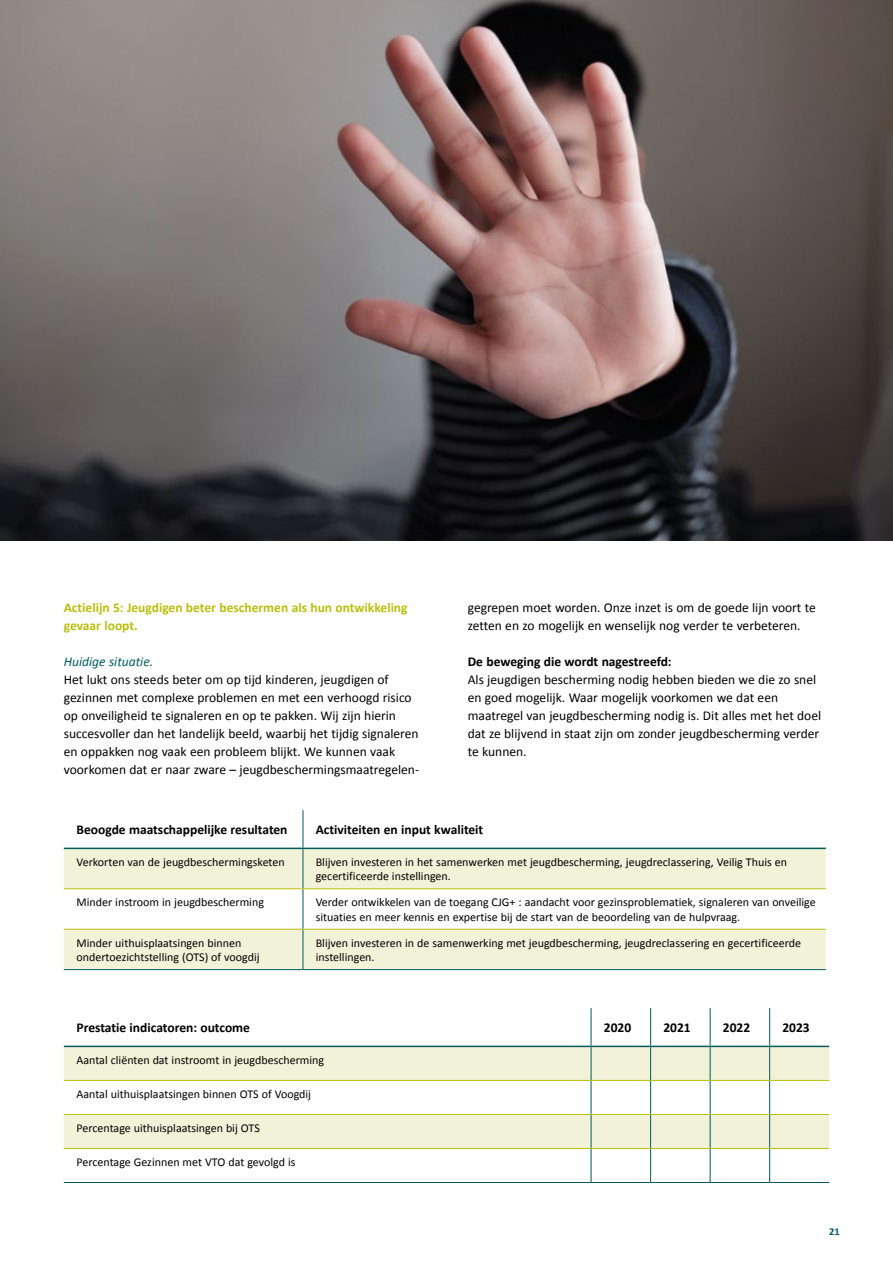
<style>
.page{position:relative;width:893px;height:1263px;background:#fff}
.page>*{position:absolute;margin:0;border:0;box-sizing:border-box;transform-origin:0 0}
.t1{font:13.5px/18px "Calibri";color:#000}
.t2{font:700 13.5px "Calibri";color:#000}
.t3{font:700 13.5px/18px "Calibri";color:#babe0c}
.t4{font:italic 13.5px "Calibri";color:#005b60}
.t5{font:12px/14.4px "Calibri";color:#000}
.t6{font:700 10.5px "Calibri";color:#005b60}
</style>
<div class="page">
<img style="left:0;top:0;width:893px;height:540px">
<div style="left:64px;top:849px;width:762px;height:120px;background:#f2f2d9"></div>
<svg style="left:64px;top:889px;width:762px;height:40px"></svg>
<hr style="left:303px;top:810px;width:1px;height:38px;background:#005b60">
<hr style="left:303px;top:849px;width:1px;height:39px;background:#005b60">
<hr style="left:303px;top:889px;width:1px;height:40px;background:#005b60">
<hr style="left:303px;top:929px;width:1px;height:40px;background:#005b60">
<hr style="left:64px;top:848px;width:239px;height:1px;background:#005b60">
<hr style="left:303px;top:848px;width:523px;height:1px;background:#005b60">
<hr style="left:64px;top:888px;width:239px;height:1px;background:#babe0c">
<hr style="left:303px;top:888px;width:523px;height:1px;background:#babe0c">
<hr style="left:64px;top:929px;width:239px;height:1px;background:#babe0c">
<hr style="left:303px;top:929px;width:523px;height:1px;background:#babe0c">
<hr style="left:64px;top:969px;width:239px;height:1px;background:#005b60">
<hr style="left:303px;top:969px;width:523px;height:1px;background:#005b60">
<svg style="left:64px;top:1047px;width:765px;height:101px;fill:#f2f2d9"></svg>
<hr style="left:64px;top:1182px;width:527px;height:1px;background:#005b60">
<hr style="left:591px;top:1182px;width:60px;height:1px;background:#005b60">
<hr style="left:651px;top:1182px;width:59px;height:1px;background:#005b60">
<hr style="left:710px;top:1182px;width:60px;height:1px;background:#005b60">
<hr style="left:770px;top:1182px;width:59px;height:1px;background:#005b60">
<hr style="left:591px;top:1008px;width:1px;height:38px;background:#005b60">
<hr style="left:650px;top:1008px;width:1px;height:38px;background:#005b60">
<hr style="left:710px;top:1008px;width:1px;height:38px;background:#005b60">
<hr style="left:769px;top:1008px;width:1px;height:38px;background:#005b60">
<hr style="left:591px;top:1047px;width:1px;height:33px;background:#005b60">
<hr style="left:650px;top:1047px;width:1px;height:33px;background:#005b60">
<hr style="left:710px;top:1047px;width:1px;height:33px;background:#005b60">
<hr style="left:769px;top:1047px;width:1px;height:33px;background:#005b60">
<hr style="left:591px;top:1081px;width:1px;height:33px;background:#005b60">
<hr style="left:650px;top:1081px;width:1px;height:33px;background:#005b60">
<hr style="left:710px;top:1081px;width:1px;height:33px;background:#005b60">
<hr style="left:769px;top:1081px;width:1px;height:33px;background:#005b60">
<hr style="left:591px;top:1115px;width:1px;height:33px;background:#005b60">
<hr style="left:650px;top:1115px;width:1px;height:33px;background:#005b60">
<hr style="left:710px;top:1115px;width:1px;height:33px;background:#005b60">
<hr style="left:769px;top:1115px;width:1px;height:33px;background:#005b60">
<hr style="left:591px;top:1149px;width:1px;height:33px;background:#005b60">
<hr style="left:650px;top:1149px;width:1px;height:33px;background:#005b60">
<hr style="left:710px;top:1149px;width:1px;height:33px;background:#005b60">
<hr style="left:769px;top:1149px;width:1px;height:33px;background:#005b60">
<hr style="left:64px;top:1046px;width:527px;height:1px;background:#005b60">
<hr style="left:591px;top:1046px;width:60px;height:1px;background:#005b60">
<hr style="left:651px;top:1046px;width:59px;height:1px;background:#005b60">
<hr style="left:710px;top:1046px;width:60px;height:1px;background:#005b60">
<hr style="left:770px;top:1046px;width:59px;height:1px;background:#005b60">
<hr style="left:64px;top:1148px;width:527px;height:1px;background:#babe0c">
<hr style="left:591px;top:1148px;width:60px;height:1px;background:#babe0c">
<hr style="left:651px;top:1148px;width:59px;height:1px;background:#babe0c">
<hr style="left:710px;top:1148px;width:60px;height:1px;background:#babe0c">
<hr style="left:770px;top:1148px;width:59px;height:1px;background:#babe0c">
<hr style="left:64px;top:1114px;width:527px;height:1px;background:#babe0c">
<hr style="left:591px;top:1114px;width:60px;height:1px;background:#babe0c">
<hr style="left:651px;top:1114px;width:59px;height:1px;background:#babe0c">
<hr style="left:710px;top:1114px;width:60px;height:1px;background:#babe0c">
<hr style="left:770px;top:1114px;width:59px;height:1px;background:#babe0c">
<hr style="left:64px;top:1080px;width:527px;height:1px;background:#babe0c">
<hr style="left:591px;top:1080px;width:60px;height:1px;background:#babe0c">
<hr style="left:651px;top:1080px;width:59px;height:1px;background:#babe0c">
<hr style="left:710px;top:1080px;width:60px;height:1px;background:#babe0c">
<hr style="left:770px;top:1080px;width:59px;height:1px;background:#babe0c">
<p class="t3" style="left:64px;top:599px;width:345px">Actielijn 5: Jeugdigen beter beschermen als hun ontwikkeling gevaar loopt.</p>
<p class="t4" style="left:64px;top:652px;width:91px">Huidige situatie.</p>
<p class="t1" style="left:64px;top:671px;width:357px">Het lukt ons steeds beter om op tijd kinderen, jeugdigen of gezinnen met complexe problemen en met een verhoogd risico op onveiligheid te signaleren en op te pakken. Wij zijn hierin succesvoller dan het landelijk beeld, waarbij het tijdig signaleren en oppakken nog vaak een probleem blijkt. We kunnen vaak voorkomen dat er naar zware – jeugdbeschermingsmaatregelen-</p>
<p class="t1" style="left:468px;top:599px;width:350px">gegrepen moet worden. Onze inzet is om de goede lijn voort te zetten en zo mogelijk en wenselijk nog verder te verbeteren.</p>
<p class="t2" style="left:468px;top:653px;width:205px">De beweging die wordt nagestreefd:</p>
<p class="t1" style="left:468px;top:671px;width:355px">Als jeugdigen bescherming nodig hebben bieden we die zo snel en goed mogelijk. Waar mogelijk voorkomen we dat een maatregel van jeugdbescherming nodig is. Dit alles met het doel dat ze blijvend in staat zijn om zonder jeugdbescherming verder te kunnen.</p>
<p class="t2" style="left:77px;top:821px;width:212px">Beoogde maatschappelijke resultaten</p>
<p class="t2" style="left:316px;top:821px;width:169px">Activiteiten en input kwaliteit</p>
<p class="t5" style="left:77px;top:855px;width:210px">Verkorten van de jeugdbeschermingsketen</p>
<p class="t5" style="left:316px;top:855px;width:473px">Blijven investeren in het samenwerken met jeugdbescherming, jeugdreclassering, Veilig Thuis en gecertificeerde instellingen.</p>
<p class="t5" style="left:77px;top:895px;width:189px">Minder instroom in jeugdbescherming</p>
<p class="t5" style="left:316px;top:895px;width:502px">Verder ontwikkelen van de toegang CJG+ : aandacht voor gezinsproblematiek, signaleren van onveilige situaties en meer kennis en expertise bij de start van de beoordeling van de hulpvraag.</p>
<p class="t5" style="left:77px;top:935px;width:185px">Minder uithuisplaatsingen binnen ondertoezichtstelling (OTS) of voogdij</p>
<p class="t5" style="left:316px;top:935px;width:487px">Blijven investeren in de samenwerking met jeugdbescherming, jeugdreclassering en gecertificeerde instellingen.</p>
<p class="t2" style="left:77px;top:1019px;width:175px">Prestatie indicatoren: outcome</p>
<p class="t2" style="left:604px;top:1019px;width:29px">2020</p>
<p class="t2" style="left:663px;top:1019px;width:29px">2021</p>
<p class="t2" style="left:723px;top:1019px;width:29px">2022</p>
<p class="t2" style="left:782px;top:1019px;width:29px">2023</p>
<p class="t5" style="left:77px;top:1053px;width:249px">Aantal cliënten dat instroomt in jeugdbescherming</p>
<p class="t5" style="left:77px;top:1087px;width:236px">Aantal uithuisplaatsingen binnen OTS of Voogdij</p>
<p class="t5" style="left:77px;top:1121px;width:185px">Percentage uithuisplaatsingen bij OTS</p>
<p class="t5" style="left:77px;top:1155px;width:220px">Percentage Gezinnen met VTO dat gevolgd is</p>
<p class="t6" style="left:829px;top:1225px;width:12px">21</p>
</div>
